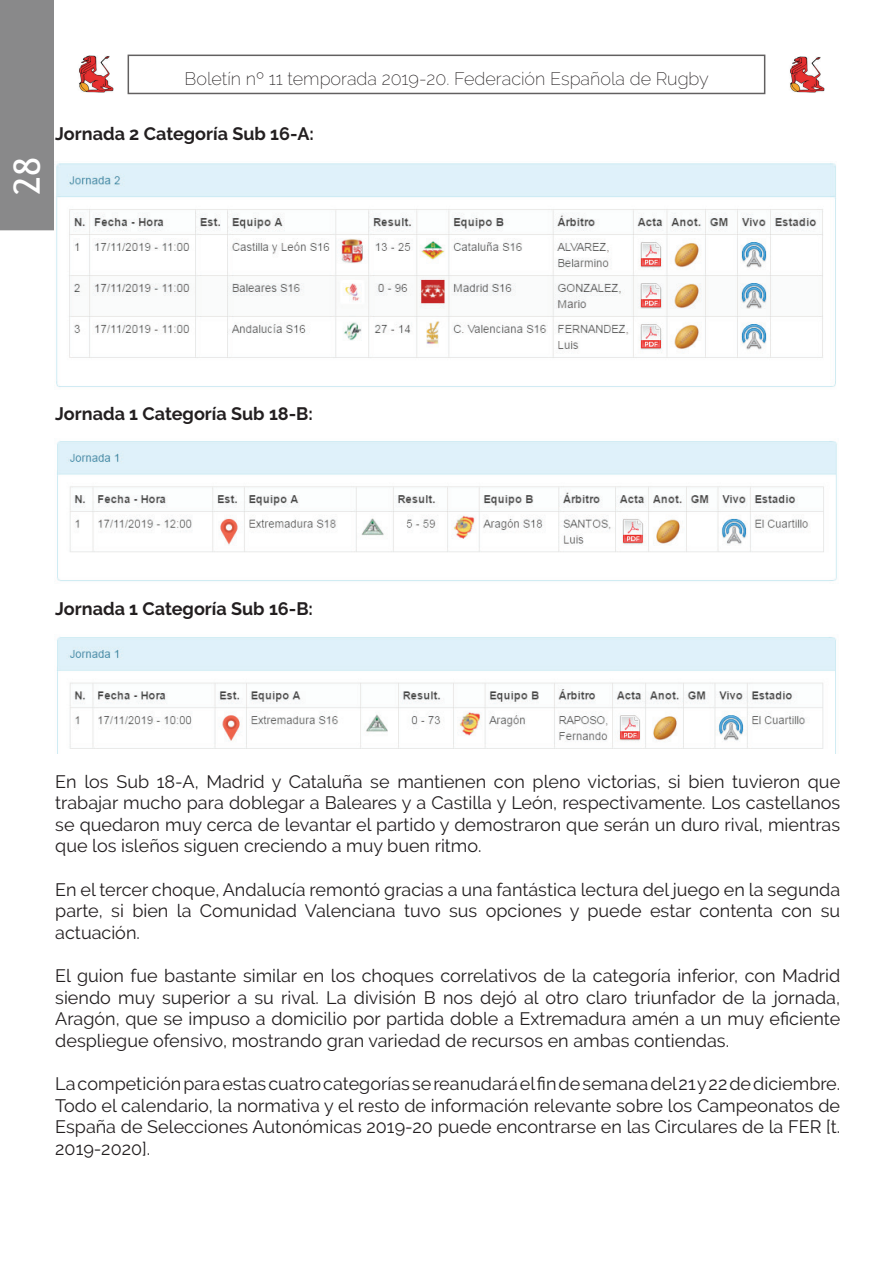
<style>
.page{position:relative;width:893px;height:1263px;background:#fff}
.page>*{position:absolute;margin:0;border:0;box-sizing:border-box;transform-origin:0 0}
.t1{font:36px "Trebuchet MS";color:#fff}
.t2{font:18px/21.6px "Raleway";color:#231f20;text-align:justify}
.t3{font:700 18px "Raleway";color:#231f20}
.t4{font:200 18px "Raleway";color:#231f20}
</style>
<div class="page">
<img style="left:790px;top:56px;width:34px;height:37px">
<img style="left:79px;top:56px;width:34px;height:36px">
<div style="left:0;top:0;width:54px;height:230px;background:#89898a"></div>
<img style="left:56px;top:163px;width:780px;height:224px">
<img style="left:57px;top:441px;width:780px;height:140px">
<img style="left:57px;top:637px;width:780px;height:116px">
<h1 class="t1" style="left:6px;top:195px;width:39px;rotate:-90deg">28</h1>
<p class="t4" style="left:185px;top:68px;width:526px">Boletín nº 11 temporada 2019-20. Federación Española de Rugby</p>
<p class="t3" style="left:55px;top:123px;width:260px">Jornada 2 Categoría Sub 16-A:</p>
<p class="t3" style="left:55px;top:404px;width:259px">Jornada 1 Categoría Sub 18-B:</p>
<p class="t3" style="left:55px;top:598px;width:259px">Jornada 1 Categoría Sub 16-B:</p>
<p class="t2" style="left:55px;top:770px;width:786px">En los Sub 18-A, Madrid y Cataluña se mantienen con pleno victorias, si bien tuvieron que trabajar mucho para doblegar a Baleares y a Castilla y León, respectivamente. Los castellanos se quedaron muy cerca de levantar el partido y demostraron que serán un duro rival, mientras que los isleños siguen creciendo a muy buen ritmo.</p>
<p class="t2" style="left:55px;top:878px;width:786px">En el tercer choque, Andalucía remontó gracias a una fantástica lectura del juego en la segunda parte, si bien la Comunidad Valenciana tuvo sus opciones y puede estar contenta con su actuación.</p>
<p class="t2" style="left:55px;top:965px;width:786px">El guion fue bastante similar en los choques correlativos de la categoría inferior, con Madrid siendo muy superior a su rival. La división B nos dejó al otro claro triunfador de la jornada, Aragón, que se impuso a domicilio por partida doble a Extremadura amén a un muy eficiente despliegue ofensivo, mostrando gran variedad de recursos en ambas contiendas.</p>
<p class="t2" style="left:55px;top:1073px;width:786px">La competición para estas cuatro categorías se reanudará el fin de semana del 21 y 22 de diciembre.<br>Todo el calendario, la normativa y el resto de información relevante sobre los Campeonatos de España de Selecciones Autonómicas 2019-20 puede encontrarse en las Circulares de la FER [t.<br>2019-2020].</p>
</div>
